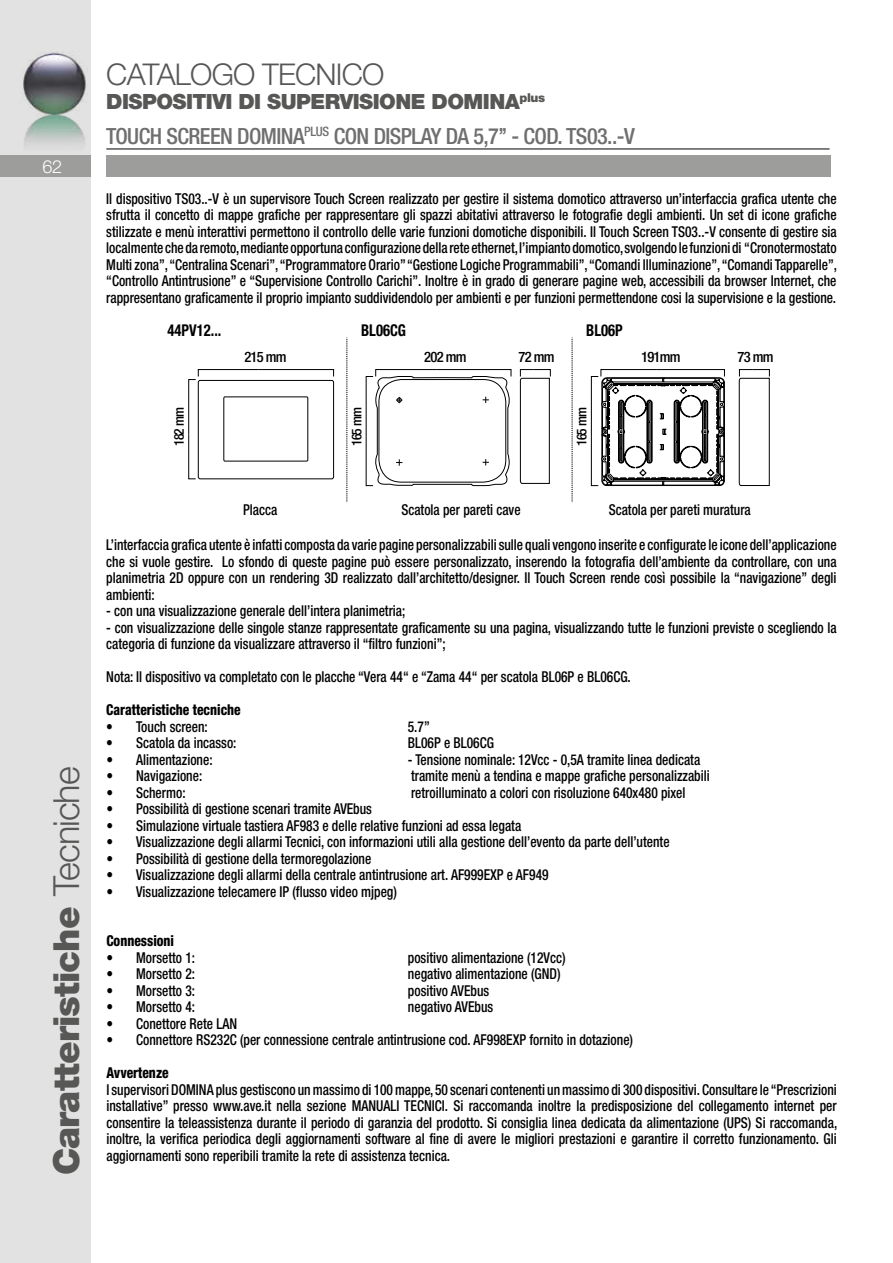
<style>
.page{position:relative;width:893px;height:1263px;background:#fff}
.page>*{position:absolute;margin:0;border:0;box-sizing:border-box;transform-origin:0 0}
.t1{font:900 36px "Helvetica Neue LT Std";letter-spacing:-.025em;color:#575756}
.t2{font:300 30px "Helvetica Neue LT Std";letter-spacing:-.025em;color:#575756}
.t3{font:500 condensed 22.35px "Helvetica Neue LT Std";letter-spacing:-.025em;color:#706f6f}
.t4{font:900 21px "Helvetica Neue LT Std";letter-spacing:-.025em;color:#575756}
.t5{font:300 18px "Helvetica Neue LT Std";color:#fff}
.t6{font:700 condensed 16.35px "Helvetica Neue LT Std";color:#000;scale:.9 1}
.t7{font:500 condensed 15px/16.5px "Helvetica Neue LT Std";color:#000;text-align:justify;scale:.9 1}
.t8{font:800 condensed 15px "Helvetica Neue LT Std";color:#000;scale:.9 1}
.t9{font:500 condensed 14.4px "Helvetica Neue LT Std";letter-spacing:-.05em;color:#000}
.t10{font:500 condensed 13.5px "Helvetica Neue LT Std";letter-spacing:-.05em;color:#000}
.s1{font-weight:300}
</style>
<div class="page">
<div style="left:0;top:0;width:90px;height:1263px;background:#e2e2e2"></div>
<img style="left:20px;top:52px;width:66px;height:94px">
<div style="left:0;top:156px;width:90px;height:21px;background:#9d9d9c"></div>
<div style="left:106px;top:155px;width:725px;height:22px;background:#9d9d9c"></div>
<hr style="left:106px;top:149px;width:723px;height:1px;background:#000">
<svg style="left:188px;top:369px;width:146px;height:110px"></svg>
<svg style="left:347px;top:338px;width:1px;height:164px"></svg>
<div style="left:198px;top:380px;width:136px;height:99px;border:1px solid #000;border-radius:2px"></div>
<div style="left:224px;top:397px;width:84px;height:64px;border:1px solid #000"></div>
<svg style="left:366px;top:369px;width:146px;height:117px"></svg>
<svg style="left:520px;top:369px;width:31px;height:115px"></svg>
<svg style="left:572px;top:338px;width:1px;height:164px"></svg>
<svg style="left:739px;top:369px;width:31px;height:117px"></svg>
<svg style="left:591px;top:369px;width:134px;height:117px"></svg>
<p class="t5" style="left:43px;top:156px;width:21px">62</p>
<h1 class="t1" style="left:45px;top:1175px;width:410px;rotate:-90deg">Caratteristiche <span class="s1">Tecniche</span></h1>
<h2 class="t2" style="left:106px;top:56px;width:280px">CATALOGO TECNICO</h2>
<h3 class="t4" style="left:106px;top:89px;width:440px">DISPOSITIVI DI SUPERVISIONE DOMINA<sup>plus</sup></h3>
<h3 class="t3" style="left:106px;top:122px;width:530px">TOUCH SCREEN DOMINA<sup>PLUS</sup> CON DISPLAY DA 5,7’’ - COD. TS03..-V</h3>
<p class="t7" style="left:106px;top:190px;width:813px">Il dispositivo TS03..-V è un supervisore Touch Screen realizzato per gestire il sistema domotico attraverso un’interfaccia grafica utente che sfrutta il concetto di mappe grafiche per rappresentare gli spazzi abitativi attraverso le fotografie degli ambienti. Un set di icone grafiche stilizzate e menù interattivi permettono il controllo delle varie funzioni domotiche disponibili. Il Touch Screen TS03..-V consente di gestire sia localmente che da remoto, mediante opportuna configurazione della rete ethernet, l’impianto domotico, svolgendo le funzioni di “Cronotermostato Multi zona”, “Centralina Scenari”, “Programmatore Orario” “Gestione Logiche Programmabili”, “Comandi Illuminazione”, “Comandi Tapparelle”, “Controllo Antintrusione” e “Supervisione Controllo Carichi”. Inoltre è in grado di generare pagine web, accessibili da browser Internet, che rappresentano graficamente il proprio impianto suddividendolo per ambienti e per funzioni permettendone cosi la supervisione e la gestione.</p>
<p class="t6" style="left:168px;top:320px;width:61px">44PV12...</p>
<p class="t6" style="left:361px;top:320px;width:52px">BL06CG</p>
<p class="t9" style="left:244px;top:348px;width:44px">215 mm</p>
<p class="t9" style="left:424px;top:348px;width:44px">202 mm</p>
<p class="t9" style="left:519px;top:348px;width:38px">72 mm</p>
<p class="t6" style="left:586px;top:320px;width:42px">BL06P</p>
<p class="t9" style="left:641px;top:348px;width:41px">191mm</p>
<p class="t9" style="left:738px;top:348px;width:38px">73 mm</p>
<p class="t10" style="left:171px;top:446px;width:41px;rotate:-90deg">182 mm</p>
<p class="t10" style="left:349px;top:446px;width:41px;rotate:-90deg">165 mm</p>
<p class="t10" style="left:574px;top:446px;width:41px;rotate:-90deg">165 mm</p>
<p class="t7" style="left:243px;top:501px;width:40px">Placca</p>
<p class="t7" style="left:401px;top:501px;width:134px">Scatola per pareti cave</p>
<p class="t7" style="left:609px;top:501px;width:159px">Scatola per pareti muratura</p>
<p class="t7" style="left:106px;top:537px;width:813px">L’interfaccia grafica utente è infatti composta da varie pagine personalizzabili sulle quali vengono inserite e configurate le icone dell’applicazione che si vuole gestire. Lo sfondo di queste pagine può essere personalizzato, inserendo la fotografia dell’ambiente da controllare, con una planimetria 2D oppure con un rendering 3D realizzato dall’architetto/designer. Il Touch Screen rende così possibile la “navigazione” degli ambienti:</p>
<p class="t7" style="left:106px;top:603px;width:334px">- con una visualizzazione generale dell’intera planimetria;</p>
<p class="t7" style="left:106px;top:619px;width:813px">- con visualizzazione delle singole stanze rappresentate graficamente su una pagina, visualizzando tutte le funzioni previste o scegliendo la categoria di funzione da visualizzare attraverso il “filtro funzioni”;</p>
<p class="t7" style="left:106px;top:669px;width:584px">Nota: Il dispositivo va completato con le placche “Vera 44“ e “Zama 44“ per scatola BL06P e BL06CG.</p>
<p class="t8" style="left:106px;top:701px;width:151px">Caratteristiche tecniche</p>
<p class="t7" style="left:106px;top:718px;width:114px">• Touch screen:</p>
<p class="t7" style="left:408px;top:718px;width:26px">5.7”</p>
<p class="t7" style="left:106px;top:735px;width:146px">• Scatola da incasso:</p>
<p class="t7" style="left:408px;top:735px;width:97px">BL06P e BL06CG</p>
<p class="t7" style="left:106px;top:751px;width:120px">• Alimentazione:</p>
<p class="t7" style="left:408px;top:751px;width:326px">- Tensione nominale: 12Vcc - 0,5A tramite linea dedicata</p>
<p class="t7" style="left:106px;top:768px;width:108px">• Navigazione:</p>
<p class="t7" style="left:411px;top:768px;width:333px">tramite menù a tendina e mappe grafiche personalizzabili</p>
<p class="t7" style="left:106px;top:784px;width:90px">• Schermo:</p>
<p class="t7" style="left:411px;top:784px;width:306px">retroilluminato a colori con risoluzione 640x480 pixel</p>
<p class="t7" style="left:106px;top:801px;width:297px">• Possibilità di gestione scenari tramite AVEbus</p>
<p class="t7" style="left:106px;top:817px;width:462px">• Simulazione virtuale tastiera AF983 e delle relative funzioni ad essa legata</p>
<p class="t7" style="left:106px;top:834px;width:627px">• Visualizzazione degli allarmi Tecnici, con informazioni utili alla gestione dell’evento da parte dell’utente</p>
<p class="t7" style="left:106px;top:850px;width:296px">• Possibilità di gestione della termoregolazione</p>
<p class="t7" style="left:106px;top:867px;width:493px">• Visualizzazione degli allarmi della centrale antintrusione art. AF999EXP e AF949</p>
<p class="t7" style="left:106px;top:883px;width:324px">• Visualizzazione telecamere IP (flusso video mjpeg)</p>
<p class="t8" style="left:106px;top:932px;width:77px">Connessioni</p>
<p class="t7" style="left:106px;top:949px;width:100px">• Morsetto 1:</p>
<p class="t7" style="left:408px;top:949px;width:177px">positivo alimentazione (12Vcc)</p>
<p class="t7" style="left:106px;top:966px;width:100px">• Morsetto 2:</p>
<p class="t7" style="left:408px;top:966px;width:171px">negativo alimentazione (GND)</p>
<p class="t7" style="left:106px;top:982px;width:100px">• Morsetto 3:</p>
<p class="t7" style="left:408px;top:982px;width:92px">positivo AVEbus</p>
<p class="t7" style="left:106px;top:999px;width:100px">• Morsetto 4:</p>
<p class="t7" style="left:408px;top:999px;width:96px">negativo AVEbus</p>
<p class="t7" style="left:106px;top:1015px;width:147px">• Conettore Rete LAN</p>
<p class="t7" style="left:106px;top:1032px;width:587px">• Connettore RS232C (per connessione centrale antintrusione cod. AF998EXP fornito in dotazione)</p>
<p class="t8" style="left:106px;top:1064px;width:71px">Avvertenze</p>
<p class="t7" style="left:106px;top:1081px;width:813px">I supervisori DOMINA plus gestiscono un massimo di 100 mappe, 50 scenari contenenti un massimo di 300 dispositivi. Consultare le “Prescrizioni installative” presso www.ave.it nella sezione MANUALI TECNICI. Si raccomanda inoltre la predisposizione del collegamento internet per consentire la teleassistenza durante il periodo di garanzia del prodotto. Si consiglia linea dedicata da alimentazione (UPS) Si raccomanda, inoltre, la verifica periodica degli aggiornamenti software al fine di avere le migliori prestazioni e garantire il corretto funzionamento. Gli aggiornamenti sono reperibili tramite la rete di assistenza tecnica.</p>
</div>
